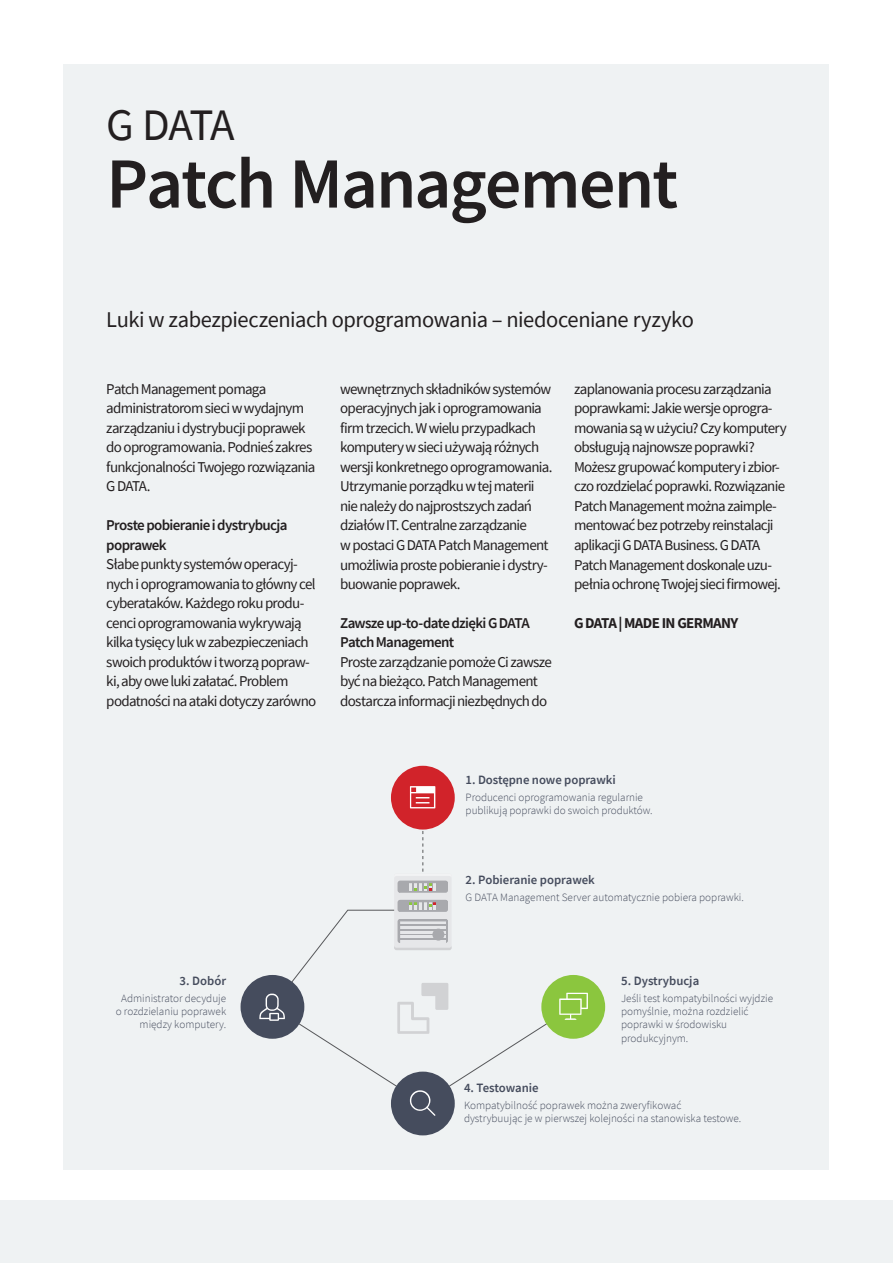
<style>
.page{position:relative;width:893px;height:1263px;background:#eff2f3}
.page>*{position:absolute;margin:0;border:0;box-sizing:border-box;transform-origin:0 0}
.t1{font:600 72px "Source Sans Pro";letter-spacing:-.03em;color:#231f20}
.t2{font:45px "Source Sans Pro";color:#231f20}
.t3{font:22.5px "Source Sans Pro";letter-spacing:-.02em;color:#231f20}
.t4{font:15px/19.5px "Source Sans Pro";letter-spacing:-.05em;color:#231f20}
.t5{font:600 15px/19.5px "Source Sans Pro";letter-spacing:-.045em;color:#231f20}
.t6{font:700 15px "Source Sans Pro";letter-spacing:-.04em;color:#231f20}
.t7{font:600 12.75px "Source Sans Pro";color:#454c5d}
.t8{font:300 11.1px/13.4px "Source Sans Pro";color:#454c5d}
</style>
<div class="page">
<div style="left:0;top:0;width:893px;height:1199px;background:#fff"></div>
<div style="left:64px;top:64px;width:765px;height:1105px;background:#eff2f3"></div>
<svg style="left:278px;top:909px;width:289px;height:188px"></svg>
<div style="left:391px;top:766px;width:64px;height:63px;background:#d1232a;border-radius:50%"></div>
<svg style="left:410px;top:786px;width:25px;height:22px"></svg>
<div style="left:391px;top:1071px;width:64px;height:64px;background:#454c5d;border-radius:50%"></div>
<svg style="left:410px;top:1090px;width:25px;height:26px"></svg>
<div style="left:241px;top:975px;width:63px;height:64px;background:#454c5d;border-radius:50%"></div>
<svg style="left:259px;top:993px;width:26px;height:28px"></svg>
<div style="left:541px;top:975px;width:64px;height:64px;background:#8bc63e;border-radius:50%"></div>
<svg style="left:559px;top:993px;width:29px;height:27px"></svg>
<div style="left:394px;top:873px;width:58px;height:77px;background:#e6e7e9;border-radius:2px"></div>
<svg style="left:394px;top:818px;width:57px;height:94px"></svg>
<svg style="left:394px;top:919px;width:58px;height:31px"></svg>
<svg style="left:397px;top:983px;width:51px;height:51px"></svg>
<h2 class="t2" style="left:106px;top:96px;width:130px">G DATA</h2>
<h1 class="t1" style="left:106px;top:136px;width:573px">Patch Management</h1>
<h3 class="t3" style="left:106px;top:305px;width:589px">Luki w zabezpieczeniach oprogramowania – niedoceniane ryzyko</h3>
<p class="t4" style="left:106px;top:379px;width:211px">Patch Management pomaga administratorom sieciwwydajnym zarządzaniuidystrybucjipoprawek dooprogramowania. Podnieśzakres funkcjonalności Twojego rozwiązania<br>G DATA.</p>
<p class="t5" style="left:106px;top:516px;width:183px">Prostepobieranie i dystrybucja poprawek</p>
<p class="t4" style="left:106px;top:555px;width:212px">Słabepunkty systemówoperacyj&shy;nychioprogramowania togłówny cel cyberataków. Każdegorokuprodu&shy;cencioprogramowania wykrywają kilka tysięcy luk wzabezpieczeniach swoichproduktówitworzą popraw&shy;ki, aby owelukizałatać. Problem podatnościna atakidotyczy zarówno</p>
<p class="t4" style="left:340px;top:379px;width:214px">wewnętrznychskładnikówsystemów operacyjnychjak i oprogramowania firm trzecich. W wieluprzypadkach komputery wsieciużywają różnych wersji konkretnegooprogramowania.<br>Utrzymanieporządkuwtej materii nienależy donajprostszychzadań działówIT. Centralnezarządzanie wpostaciGDATAPatch Management umożliwia prostepobieranieidystry&shy;buowanie poprawek.</p>
<p class="t5" style="left:340px;top:613px;width:191px">Zawsze up-to-datedzięki GDATA<br>Patch Management</p>
<p class="t4" style="left:340px;top:652px;width:213px">ProstezarządzaniepomożeCizawsze być na bieżąco. Patch Management dostarcza informacjiniezbędnychdo</p>
<p class="t4" style="left:574px;top:379px;width:214px">zaplanowania procesuzarządzania poprawkami: Jakiewersje oprogra&shy;mowania są wużyciu?Czy komputery obsługują najnowsze poprawki?<br>Możeszgrupować komputery izbior&shy;czorozdzielać poprawki. Rozwiązanie Patch Management można zaimple&shy;mentować bezpotrzeby reinstalacji aplikacji GDATABusiness. GDATA Patch Managementdoskonaleuzu&shy;pełnia ochronęTwojej siecifirmowej.</p>
<p class="t6" style="left:574px;top:613px;width:166px">GDATA |MADE IN GERMANY</p>
<p class="t7" style="left:466px;top:772px;width:152px">1. Dostępne nowe poprawki</p>
<p class="t8" style="left:466px;top:791px;width:189px">Producenci oprogramowania regularnie publikują poprawki do swoich produktów.</p>
<p class="t7" style="left:466px;top:872px;width:131px">2. Pobieranie poprawek</p>
<p class="t8" style="left:466px;top:891px;width:280px">G DATA Management Server automatycznie pobiera poprawki.</p>
<p class="t7" style="left:180px;top:972px;width:48px">3. Dobór</p>
<p class="t8" style="left:116px;top:991px;width:112px;text-align:right">Administrator decyduje o rozdzielaniu poprawek między komputery.</p>
<p class="t7" style="left:621px;top:972px;width:80px">5. Dystrybucja</p>
<p class="t8" style="left:621px;top:991px;width:154px">Jeśli test kompatybilności wyjdzie pomyślnie, można rozdzielić poprawki w środowisku produkcyjnym.</p>
<p class="t7" style="left:464px;top:1079px;width:76px">4. Testowanie</p>
<p class="t8" style="left:464px;top:1098px;width:279px">Kompatybilność poprawek można zweryfikować dystrybuując je w pierwszej kolejności na stanowiska testowe.</p>
</div>
